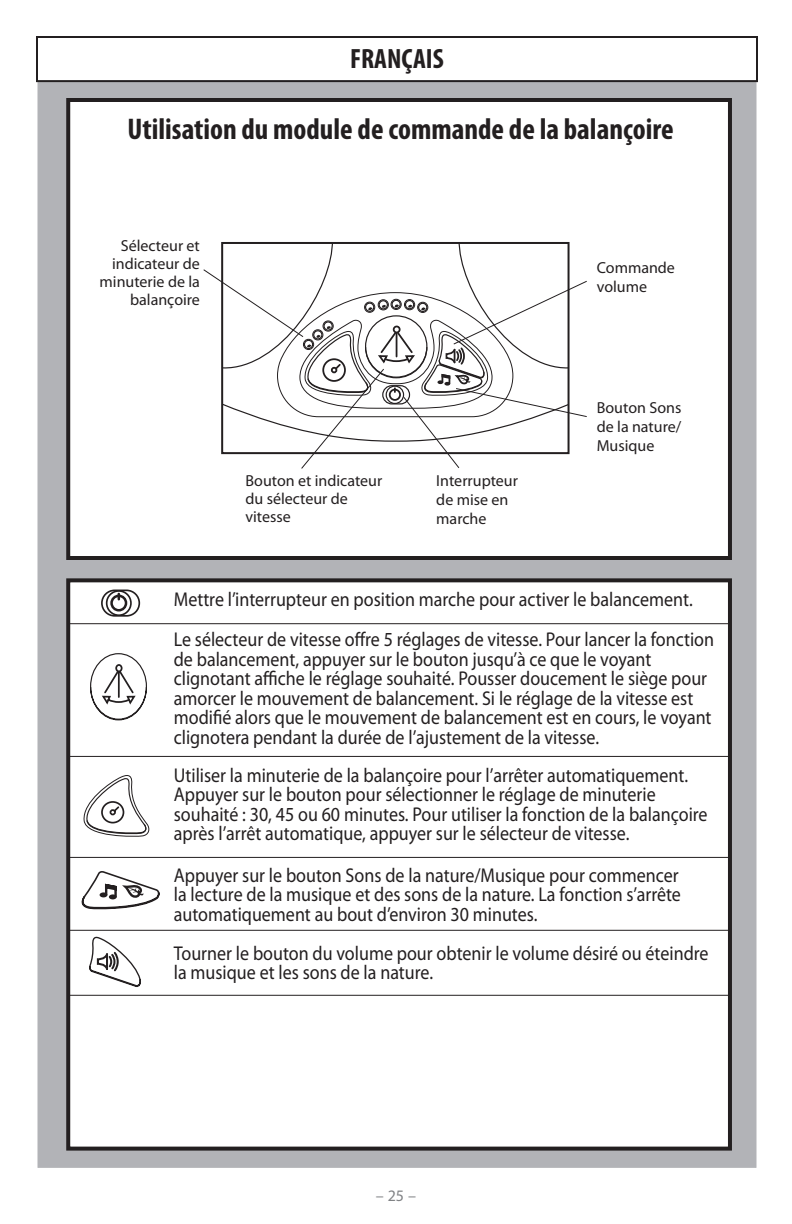
<style>
.page{position:relative;width:792px;height:1224px;background:#fff}
.page>*{position:absolute;margin:0;border:0;box-sizing:border-box;transform-origin:0 0}
.ParaTitle12ptC{font:700 condensed 30px "Myriad Pro";color:#231f20}
.ParaTitle12ptC-2{font:700 condensed 28px "Myriad Pro";color:#231f20}
.Body_Copy{font:20px/19.6px "Myriad Pro";color:#231f20;scale:.9 1}
.ParaFig8ptL{font:16px/19.2px "Myriad Pro";color:#231f20}
.t1{font:16px "Myriad Pro";color:#808285}
</style>
<div class="page">
<div style="left:38px;top:38px;width:718px;height:1130px;background:#b2b3b7"></div>
<div style="left:68px;top:100px;width:662px;height:458px;background:#fff"></div>
<div style="left:66px;top:98px;width:666px;height:462px;border:4px solid #231f20"></div>
<div style="left:68px;top:580px;width:662px;height:569px;background:#fff"></div>
<div style="left:66px;top:578px;width:666px;height:573px;border:4px solid #231f20"></div>
<svg style="left:203px;top:243px;width:384px;height:226px"></svg>
<div style="left:106px;top:590px;width:26px;height:26px;border:2px solid #231f20;border-radius:50%"></div>
<div style="left:110px;top:595px;width:17px;height:17px;border:3px solid #231f20;border-radius:50%"></div>
<div style="left:101px;top:590px;width:39px;height:27px;border:2px solid #231f20;border-radius:13px"></div>
<svg style="left:90px;top:653px;width:57px;height:68px"></svg>
<svg style="left:80px;top:775px;width:81px;height:135px"></svg>
<svg style="left:89px;top:936px;width:52px;height:51px"></svg>
<div style="left:37px;top:37px;width:720px;height:44px;background:#fff"></div>
<div style="left:36px;top:36px;width:722px;height:46px;border:2px solid #231f20"></div>
<hr style="left:67px;top:623px;width:662px;height:1px;background:#231f20">
<hr style="left:67px;top:756px;width:662px;height:1px;background:#231f20">
<hr style="left:67px;top:857px;width:662px;height:1px;background:#231f20">
<hr style="left:67px;top:930px;width:662px;height:1px;background:#231f20">
<hr style="left:67px;top:995px;width:662px;height:1px;background:#231f20">
<p class="ParaTitle12ptC-2" style="left:350px;top:43px;width:95px">FRANÇAIS</p>
<p class="ParaTitle12ptC" style="left:128px;top:113px;width:548px">Utilisation du module de commande de la balançoire</p>
<p class="ParaFig8ptL" style="left:100px;top:237px;width:102px;line-height:18px;text-align:right">Sélecteur et indicateur de minuterie de la balançoire</p>
<p class="ParaFig8ptL" style="left:246px;top:472px;width:138px;line-height:18px">Bouton et indicateur du sélecteur de vitesse</p>
<p class="ParaFig8ptL" style="left:436px;top:471px;width:83px">Interrupteur de mise en marche</p>
<p class="ParaFig8ptL" style="left:597px;top:258px;width:80px">Commande volume</p>
<p class="ParaFig8ptL" style="left:597px;top:398px;width:86px;text-align:justify">Bouton Sons de la nature/ Musique</p>
<p class="Body_Copy" style="left:174px;top:590px;width:578px">Mettre l’interrupteur en position marche pour activer le balancement.</p>
<p class="Body_Copy" style="left:174px;top:630px;width:602px">Le sélecteur de vitesse offre 5 réglages de vitesse. Pour lancer la fonction de balancement, appuyer sur le bouton jusqu’à ce que le voyant clignotant affiche le réglage souhaité. Pousser doucement le siège pour amorcer le mouvement de balancement. Si le réglage de la vitesse est modifié alors que le mouvement de balancement est en cours, le voyant clignotera pendant la durée de l’ajustement de la vitesse.</p>
<p class="Body_Copy" style="left:174px;top:765px;width:595px">Utiliser la minuterie de la balançoire pour l’arrêter automatiquement.<br>Appuyer sur le bouton pour sélectionner le réglage de minuterie souhaité : 30, 45 ou 60 minutes. Pour utiliser la fonction de la balançoire après l’arrêt automatique, appuyer sur le sélecteur de vitesse.</p>
<p class="Body_Copy" style="left:174px;top:866px;width:565px;text-align:justify">Appuyer sur le bouton Sons de la nature/Musique pour commencer la lecture de la musique et des sons de la nature. La fonction s’arrête automatiquement au bout d’environ 30 minutes.</p>
<p class="Body_Copy" style="left:174px;top:944px;width:596px">Tourner le bouton du volume pour obtenir le volume désiré ou éteindre la musique et les sons de la nature.</p>
<p class="t1" style="left:376px;top:1187px;width:42px">– 25 –</p>
</div>
